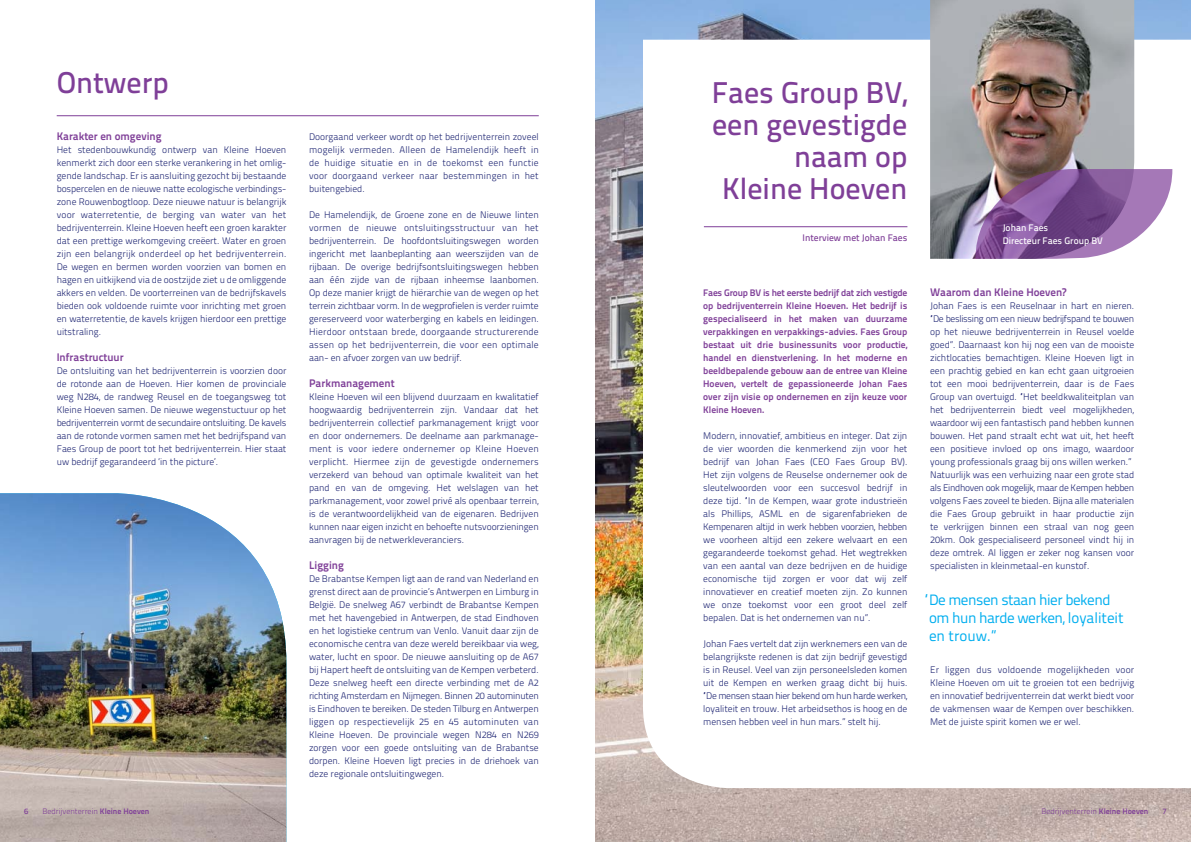
<style>
.page{position:relative;width:1191px;height:842px;background:#fff}
.page>*{position:absolute;margin:0;border:0;box-sizing:border-box;transform-origin:0 0}
.t1{font:500 30px/32px "Titillium Text 22 L";color:#7f3f98;text-align:right}
.t2{font:15px/18px "Titillium Text 22 L";letter-spacing:-.03em;color:#00aeef}
.t3{font:700 11px "Titillium Text 22 L";color:#7f3f98}
.t4{font:300 9.5px/13px "Titillium Text 22 L";color:#1d2472;text-align:justify}
.t5{font:700 9.5px/13px "Titillium Text 22 L";color:#7f3f98;text-align:justify}
.t6{font:500 9.5px/13px "Titillium Text 22 L";color:#fff}
.t7{font:500 9.5px "Titillium Text 22 L";color:#7f3f98}
.t8{font:300 8px "Titillium Text 22 L";color:#7f3f98}
.t9{font:500 8px "Titillium Text 22 L";color:#7f3f98}
.s1{font-weight:700}
</style>
<div class="page">
<img style="left:595px;top:0;width:596px;height:842px">
<svg style="left:643px;top:40px;width:548px;height:748px"></svg>
<img style="left:0;top:493px;width:286px;height:349px">
<img style="left:930px;top:0;width:204px;height:259px">
<hr style="left:704px;top:226px;width:203px;height:1px;background:#7f3f98">
<hr style="left:57px;top:115px;width:482px;height:1px;background:#7f3f98">
<svg style="left:975px;top:169px;width:197px;height:90px;background:#9570a4"></svg>
<h1 class="t1" style="left:57px;top:65px;width:114px">Ontwerp</h1>
<p class="t3" style="left:57px;top:128px;width:106px">Karakter en omgeving</p>
<p class="t4" style="left:57px;top:143px;width:231px">Het stedenbouwkundig ontwerp van Kleine Hoeven kenmerkt zich door een sterke verankering in het omlig&shy;gende landschap. Er is aansluiting gezocht bij bestaande bospercelen en de nieuwe natte ecologische verbindings&shy;zone Rouwenbogtloop. Deze nieuwe natuur is belangrijk voor waterretentie, de berging van water van het bedrijventerrein. Kleine Hoeven heeft een groen karakter dat een prettige werkomgeving creëert. Water en groen zijn een belangrijk onderdeel op het bedrijventerrein.<br>De wegen en bermen worden voorzien van bomen en hagen en uitkijkend via de oostzijde ziet u de omliggende akkers en velden. De voorterreinen van de bedrijfskavels bieden ook voldoende ruimte voor inrichting met groen en waterretentie, de kavels krijgen hierdoor een prettige uitstraling.</p>
<p class="t3" style="left:57px;top:349px;width:69px">Infrastructuur</p>
<p class="t4" style="left:57px;top:364px;width:231px">De ontsluiting van het bedrijventerrein is voorzien door de rotonde aan de Hoeven. Hier komen de provinciale weg N284, de randweg Reusel en de toegangsweg tot Kleine Hoeven samen. De nieuwe wegenstuctuur op het bedrijventerrein vormt de secundaire ontsluiting. De kavels aan de rotonde vormen samen met het bedrijfspand van Faes Group de poort tot het bedrijventerrein. Hier staat uw bedrijf gegarandeerd ‘in the picture’.</p>
<p class="t4" style="left:309px;top:130px;width:231px">Doorgaand verkeer wordt op het bedrijventerrein zoveel mogelijk vermeden. Alleen de Hamelendijk heeft in de huidige situatie en in de toekomst een functie voor doorgaand verkeer naar bestemmingen in het buitengebied.</p>
<p class="t4" style="left:309px;top:208px;width:231px">De Hamelendijk, de Groene zone en de Nieuwe linten vormen de nieuwe ontsluitingsstructuur van het bedrijventerrein. De hoofdontsluitingswegen worden ingericht met laanbeplanting aan weerszijden van de rijbaan. De overige bedrijfsontsluitingswegen hebben aan één zijde van de rijbaan inheemse laanbomen.<br>Op deze manier krijgt de hiërarchie van de wegen op het terrein zichtbaar vorm. In de wegprofielen is verder ruimte gereserveerd voor waterberging en kabels en leidingen.<br>Hierdoor ontstaan brede, doorgaande structurerende assen op het bedrijventerrein, die voor een optimale aan- en afvoer zorgen van uw bedrijf.</p>
<p class="t3" style="left:309px;top:375px;width:87px">Parkmanagement</p>
<p class="t4" style="left:309px;top:390px;width:231px">Kleine Hoeven wil een blijvend duurzaam en kwalitatief hoogwaardig bedrijventerrein zijn. Vandaar dat het bedrijventerrein collectief parkmanagement krijgt voor en door ondernemers. De deelname aan parkmanage&shy;ment is voor iedere ondernemer op Kleine Hoeven verplicht. Hiermee zijn de gevestigde ondernemers verzekerd van behoud van optimale kwaliteit van het pand en van de omgeving. Het welslagen van het parkmanagement, voor zowel privé als openbaar terrein, is de verantwoordelijkheid van de eigenaren. Bedrijven kunnen naar eigen inzicht en behoefte nutsvoorzieningen aanvragen bij de netwerkleveranciers.</p>
<p class="t3" style="left:309px;top:557px;width:36px">Ligging</p>
<p class="t4" style="left:309px;top:572px;width:231px">De Brabantse Kempen ligt aan de rand van Nederland en grenst direct aan de provincie’s Antwerpen en Limburg in België. De snelweg A67 verbindt de Brabantse Kempen met het havengebied in Antwerpen, de stad Eindhoven en het logistieke centrum van Venlo. Vanuit daar zijn de economische centra van deze wereld bereikbaar via weg, water, lucht en spoor. De nieuwe aansluiting op de A67 bij Hapert heeft de ontsluiting van de Kempen verbeterd.<br>Deze snelweg heeft een directe verbinding met de A2 richting Amsterdam en Nijmegen. Binnen 20 autominuten is Eindhoven te bereiken. De steden Tilburg en Antwerpen liggen op respectievelijk 25 en 45 autominuten van Kleine Hoeven. De provinciale wegen N284 en N269 zorgen voor een goede ontsluiting van de Brabantse dorpen. Kleine Hoeven ligt precies in de driehoek van deze regionale ontsluitingwegen.</p>
<h1 class="t1" style="left:712px;top:75px;width:197px">Faes Group BV, een gevestigde naam op<br>Kleine Hoeven</h1>
<p class="t7" style="left:802px;top:231px;width:106px">Interview met Johan Faes</p>
<p class="t6" style="left:1002px;top:220px;width:102px">Johan Faes<br>Directeur Faes Group BV</p>
<p class="t5" style="left:703px;top:286px;width:206px">Faes Group BV is het eerste bedrijf dat zich vestigde op bedrijventerrein Kleine Hoeven. Het bedrijf is gespecialiseerd in het maken van duurzame verpakkingen en verpakkings-advies. Faes Group bestaat uit drie businessunits voor productie, handel en dienstverlening. In het moderne en beeldbepalende gebouw aan de entree van Kleine Hoeven, vertelt de gepassioneerde Johan Faes over zijn visie op ondernemen en zijn keuze voor Kleine Hoeven.</p>
<p class="t4" style="left:703px;top:429px;width:206px">Modern, innovatief, ambitieus en integer. Dat zijn de vier woorden die kenmerkend zijn voor het bedrijf van Johan Faes (CEO Faes Group BV).<br>Het zijn volgens de Reuselse ondernemer ook de sleutelwoorden voor een succesvol bedrijf in deze tijd. “In de Kempen, waar grote industrieën als Phillips, ASML en de sigarenfabrieken de Kempenaren altijd in werk hebben voorzien, hebben we voorheen altijd een zekere welvaart en een gegarandeerde toekomst gehad. Het wegtrekken van een aantal van deze bedrijven en de huidige economische tijd zorgen er voor dat wij zelf innovatiever en creatief moeten zijn. Zo kunnen we onze toekomst voor een groot deel zelf bepalen. Dat is het ondernemen van nu”.</p>
<p class="t4" style="left:703px;top:637px;width:206px">Johan Faes vertelt dat zijn werknemers een van de belangrijkste redenen is dat zijn bedrijf gevestigd is in Reusel. Veel van zijn personeelsleden komen uit de Kempen en werken graag dicht bij huis. “De mensen staan hier bekend om hun harde werken, loyaliteit en trouw. Het arbeidsethos is hoog en de mensen hebben veel in hun mars.” stelt hij.</p>
<p class="t3" style="left:930px;top:284px;width:138px">Waarom dan Kleine Hoeven?</p>
<p class="t4" style="left:930px;top:299px;width:206px;text-align:left">Johan Faes is een Reuselnaar in hart en nieren. “De beslissing om een nieuw bedrijfspand te bouwen op het nieuwe bedrijventerrein in Reusel voelde goed”. Daarnaast kon hij nog een van de mooiste zichtlocaties bemachtigen. Kleine Hoeven ligt in een prachtig gebied en kan echt gaan uitgroeien tot een mooi bedrijventerrein, daar is de Faes Group van overtuigd. “Het beeldkwaliteitplan van het bedrijventerrein biedt veel mogelijkheden, waardoor wij een fantastisch pand hebben kunnen bouwen. Het pand straalt echt wat uit, het heeft een positieve invloed op ons imago, waardoor young professionals graag bij ons willen werken.” Natuurlijk was een verhuizing naar een grote stad als Eindhoven ook mogelijk, maar de Kempen hebben volgens Faes zoveel te bieden. Bijna alle materialen die Faes Group gebruikt in haar productie zijn te verkrijgen binnen een straal van nog geen 20km. Ook gespecialiseerd personeel vindt hij in deze omtrek. Al liggen er zeker nog kansen voor specialisten in kleinmetaal-en kunstof.</p>
<h2 class="t2" style="left:929px;top:590px;width:196px;text-indent:-5px">“De mensen staan hier bekend om hun harde werken, loyaliteit en trouw.”</h2>
<p class="t4" style="left:930px;top:663px;width:206px">Er liggen dus voldoende mogelijkheden voor Kleine Hoeven om uit te groeien tot een bedrijvig en innovatief bedrijventerrein dat werkt biedt voor de vakmensen waar de Kempen over beschikken.<br>Met de juiste spirit komen we er wel.</p>
<p class="t9" style="left:24px;top:805px;width:6px">6</p>
<p class="t8" style="left:43px;top:805px;width:108px">Bedrijventerrein <span class="s1">Kleine Hoeven</span></p>
<p class="t8" style="left:1041px;top:805px;width:108px">Bedrijventerrein <span class="s1">Kleine Hoeven</span></p>
<p class="t9" style="left:1162px;top:805px;width:6px">7</p>
</div>
